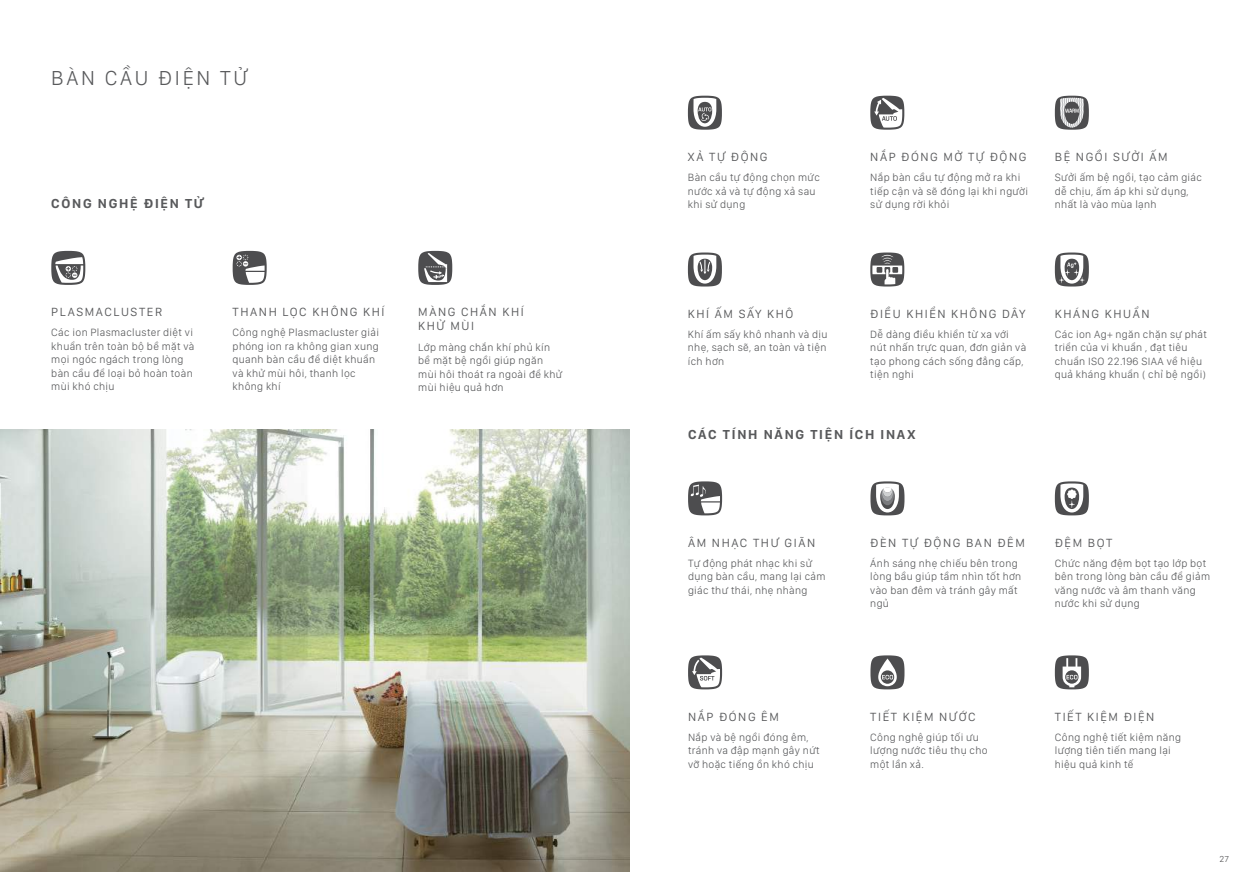
<style>
.page{position:relative;width:1259px;height:893px;background:#fff}
.page>*{position:absolute;margin:0;border:0;box-sizing:border-box;transform-origin:0 0}
.t1{font:300 21px "San Francisco Display";letter-spacing:.13em;color:#58595b}
.t2{font:700 13.5px "San Francisco Display";letter-spacing:.13em;color:#58595b}
.t3{font:12.3px/14.2px "San Francisco Display";letter-spacing:.13em;color:#58595b}
.t4{font:300 10.95px/13.5px "San Francisco Display";letter-spacing:.03em;color:#58595b}
.t5{font:300 9px "San Francisco Display";color:#4d4d4f}
</style>
<div class="page">
<img style="left:0;top:429px;width:630px;height:443px">
<svg style="left:233px;top:251px;width:34px;height:34px"></svg>
<svg style="left:51px;top:251px;width:34px;height:34px"></svg>
<svg style="left:418px;top:251px;width:34px;height:34px"></svg>
<svg style="left:688px;top:252px;width:34px;height:35px"></svg>
<svg style="left:688px;top:96px;width:34px;height:34px"></svg>
<svg style="left:870px;top:96px;width:34px;height:34px"></svg>
<svg style="left:1055px;top:96px;width:34px;height:34px"></svg>
<svg style="left:870px;top:252px;width:34px;height:35px"></svg>
<svg style="left:1055px;top:252px;width:34px;height:35px"></svg>
<svg style="left:688px;top:481px;width:34px;height:34px"></svg>
<svg style="left:870px;top:481px;width:34px;height:34px"></svg>
<svg style="left:688px;top:655px;width:34px;height:34px"></svg>
<svg style="left:870px;top:655px;width:34px;height:34px"></svg>
<svg style="left:1055px;top:655px;width:34px;height:34px"></svg>
<svg style="left:1055px;top:481px;width:34px;height:34px"></svg>
<h1 class="t1" style="left:51px;top:65px;width:198px">BÀN CẦU ĐIỆN TỬ</h1>
<p class="t2" style="left:51px;top:195px;width:154px">CÔNG NGHỆ ĐIỆN TỬ</p>
<p class="t3" style="left:51px;top:304px;width:112px">PLASMACLUSTER</p>
<p class="t4" style="left:51px;top:325px;width:145px">Các ion Plasmacluster diệt vi khuẩn trên toàn bộ bề mặt và mọi ngóc ngách trong lòng bàn cầu để loại bỏ hoàn toàn mùi khó chịu</p>
<p class="t3" style="left:233px;top:304px;width:153px">THANH LỌC KHÔNG KHÍ</p>
<p class="t4" style="left:233px;top:325px;width:148px">Công nghệ Plasmacluster giải phóng ion ra không gian xung quanh bàn cầu để diệt khuẩn và khử mùi hôi, thanh lọc không khí</p>
<p class="t3" style="left:418px;top:304px;width:107px">MÀNG CHẮN KHÍ<br>KHỬ MÙI</p>
<p class="t4" style="left:418px;top:340px;width:146px">Lớp màng chắn khí phủ kín bề mặt bệ ngồi giúp ngăn mùi hôi thoát ra ngoài để khử mùi hiệu quả hơn</p>
<p class="t3" style="left:688px;top:149px;width:81px">XẢ TỰ ĐỘNG</p>
<p class="t4" style="left:688px;top:170px;width:133px">Bàn cầu tự động chọn mức nước xả và tự động xả sau khi sử dụng</p>
<p class="t3" style="left:870px;top:149px;width:158px">NẮP ĐÓNG MỞ TỰ ĐỘNG</p>
<p class="t4" style="left:870px;top:170px;width:159px">Nắp bàn cầu tự động mở ra khi tiếp cận và sẽ đóng lại khi người sử dụng rời khỏi</p>
<p class="t3" style="left:1055px;top:149px;width:114px">BỆ NGỒI SƯỞI ẤM</p>
<p class="t4" style="left:1055px;top:170px;width:149px">Sưởi ấm bệ ngồi, tạo cảm giác dễ chịu, ấm áp khi sử dụng, nhất là vào mùa lạnh</p>
<p class="t3" style="left:688px;top:306px;width:107px">KHÍ ẤM SẤY KHÔ</p>
<p class="t4" style="left:688px;top:327px;width:141px;text-align:justify">Khí ấm sấy khô nhanh và dịu nhẹ, sạch sẽ, an toàn và tiện ích hơn</p>
<p class="t3" style="left:870px;top:306px;width:157px">ĐIỀU KHIỂN KHÔNG DÂY</p>
<p class="t4" style="left:870px;top:327px;width:157px">Dễ dàng điều khiển từ xa với nút nhấn trực quan, đơn giản và tạo phong cách sống đẳng cấp, tiện nghi</p>
<p class="t2" style="left:688px;top:426px;width:229px">CÁC TÍNH NĂNG TIỆN ÍCH INAX</p>
<p class="t3" style="left:1055px;top:306px;width:96px">KHÁNG KHUẨN</p>
<p class="t4" style="left:1055px;top:327px;width:154px">Các ion Ag+ ngăn chặn sự phát triển của vi khuẩn , đạt tiêu chuẩn ISO 22.196 SIAA về hiệu quả kháng khuẩn ( chỉ bệ ngồi)</p>
<p class="t3" style="left:688px;top:535px;width:129px">ÂM NHẠC THƯ GIÃN</p>
<p class="t4" style="left:688px;top:556px;width:139px">Tự động phát nhạc khi sử dụng bàn cầu, mang lại cảm giác thư thái, nhẹ nhàng</p>
<p class="t3" style="left:870px;top:535px;width:156px">ĐÈN TỰ ĐỘNG BAN ĐÊM</p>
<p class="t4" style="left:870px;top:556px;width:152px">Ánh sáng nhẹ chiếu bên trong lòng bầu giúp tầm nhìn tốt hơn vào ban đêm và tránh gây mất ngủ</p>
<p class="t3" style="left:1055px;top:535px;width:59px">ĐỆM BỌT</p>
<p class="t4" style="left:1055px;top:556px;width:157px">Chức năng đệm bọt tạo lớp bọt bên trong lòng bàn cầu để giảm văng nước và âm thanh văng nước khi sử dụng</p>
<p class="t3" style="left:688px;top:709px;width:92px">NẮP ĐÓNG ÊM</p>
<p class="t4" style="left:688px;top:730px;width:133px">Nắp và bệ ngồi đóng êm, tránh va đập mạnh gây nứt vỡ hoặc tiếng ồn khó chịu</p>
<p class="t3" style="left:870px;top:709px;width:107px">TIẾT KIỆM NƯỚC</p>
<p class="t4" style="left:870px;top:730px;width:119px">Công nghệ giúp tối ưu lượng nước tiêu thụ cho một lần xả.</p>
<p class="t3" style="left:1055px;top:709px;width:101px">TIẾT KIỆM ĐIỆN</p>
<p class="t4" style="left:1055px;top:730px;width:128px">Công nghệ tiết kiệm năng lượng tiên tiến mang lại hiệu quả kinh tế</p>
<p class="t5" style="left:1219px;top:853px;width:11px">27</p>
</div>
